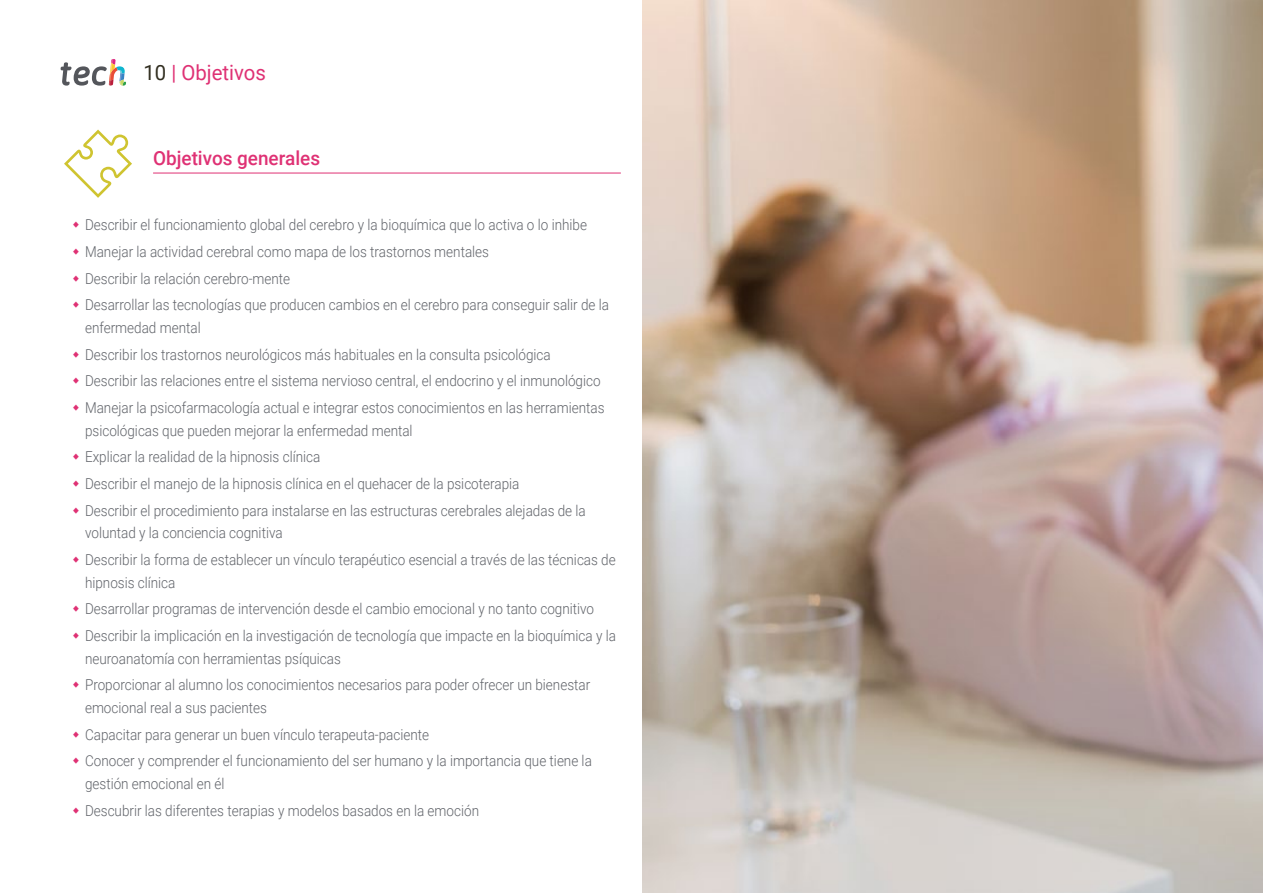
<style>
.page{position:relative;width:1263px;height:893px;background:#fff}
.page>*{position:absolute;margin:0;border:0;box-sizing:border-box;transform-origin:0 0}
.t1{font:21px "Roboto";color:#df3174}
.t2{font:500 19.5px "Roboto";color:#df3174}
.t3{font:300 15px/26.7px "Roboto";color:#61646a;scale:.9 1}
.s1{color:#312e20}
</style>
<div class="page">
<svg style="left:64px;top:130px;width:68px;height:68px"></svg>
<svg style="left:61px;top:59px;width:65px;height:27px"></svg>
<img style="left:642px;top:0;width:621px;height:893px">
<hr style="left:153px;top:173px;width:468px;height:1px;background:#df3174">
<h1 class="t1" style="left:144px;top:57px;width:124px"><span class="s1">10</span> | Objetivos</h1>
<h2 class="t2" style="left:153px;top:144px;width:169px">Objetivos generales</h2>
<p class="t3" style="left:85px;top:211px;width:584px">Describir el funcionamiento global del cerebro y la bioquímica que lo activa o lo inhibe Manejar la actividad cerebral como mapa de los trastornos mentales<br>Describir la relación cerebro-mente<br>Desarrollar las tecnologías que producen cambios en el cerebro para conseguir salir de la</p>
<p class="t3" style="left:85px;top:314px;width:579px">enfermedad mental<br>Describir los trastornos neurológicos más habituales en la consulta psicológica Describir las relaciones entre el sistema nervioso central, el endocrino y el inmunológico Manejar la psicofarmacología actual e integrar estos conocimientos en las herramientas</p>
<p class="t3" style="left:85px;top:416px;width:558px">psicológicas que pueden mejorar la enfermedad mental<br>Explicar la realidad de la hipnosis clínica<br>Describir el manejo de la hipnosis clínica en el quehacer de la psicoterapia<br>Describir el procedimiento para instalarse en las estructuras cerebrales alejadas de la</p>
<p class="t3" style="left:85px;top:519px;width:591px">voluntad y la conciencia cognitiva<br>Describir la forma de establecer un vínculo terapéutico esencial a través de las técnicas de</p>
<p class="t3" style="left:85px;top:568px;width:591px">hipnosis clínica<br>Desarrollar programas de intervención desde el cambio emocional y no tanto cognitivo<br>Describir la implicación en la investigación de tecnología que impacte en la bioquímica y la</p>
<p class="t3" style="left:85px;top:644px;width:563px">neuroanatomía con herramientas psíquicas<br>Proporcionar al alumno los conocimientos necesarios para poder ofrecer un bienestar</p>
<p class="t3" style="left:85px;top:694px;width:565px">emocional real a sus pacientes<br>Capacitar para generar un buen vínculo terapeuta-paciente<br>Conocer y comprender el funcionamiento del ser humano y la importancia que tiene la</p>
<p class="t3" style="left:85px;top:770px;width:439px">gestión emocional en él<br>Descubrir las diferentes terapias y modelos basados en la emoción</p>
</div>
